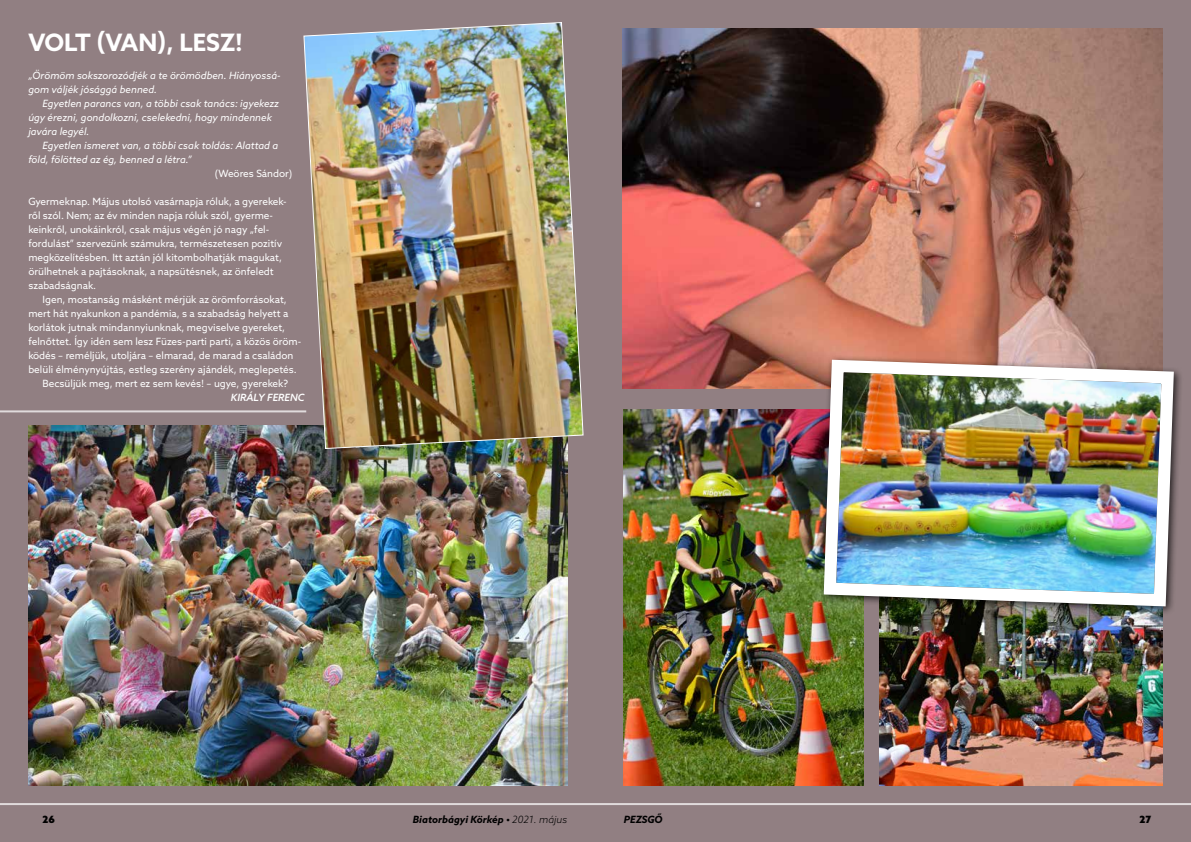
<style>
.page{position:relative;width:1191px;height:842px;background:#917f82}
.page>*{position:absolute;margin:0;border:0;box-sizing:border-box;transform-origin:0 0}
.t1{font:700 24px "Azo Sans";color:#fff}
.t2{font:10px/14px "Azo Sans";color:#fff}
.t3{font:italic 10px/14px "Azo Sans";color:#fff}
.t4{font:italic 700 10px "Azo Sans";color:#000}
.t5{font:italic 500 10px "Azo Sans";color:#fff}
.t6{font:900 10px "Azo Sans";color:#000}
.s1{font-weight:300}
</style>
<div class="page">
<hr style="left:0;top:803px;width:1191px;height:2px;background:#e0dbdc">
<hr style="left:0;top:410px;width:306px;height:2px;background:#e0dbdc">
<img style="left:28px;top:425px;width:539px;height:360px">
<img style="left:303px;top:22px;width:281px;height:427px">
<img style="left:879px;top:616px;width:283px;height:169px">
<img style="left:624px;top:409px;width:239px;height:376px">
<img style="left:623px;top:28px;width:539px;height:360px">
<img style="left:817px;top:353px;width:363px;height:260px">
<h1 class="t1" style="left:28px;top:26px;width:216px">VOLT (VAN), LESZ!</h1>
<p class="t3" style="left:28px;top:68px;width:254px">„Örömöm sokszorozódjék a te örömödben. Hiányossá&shy;gom váljék jósággá benned.</p>
<p class="t3" style="left:28px;top:96px;width:252px;text-indent:14px">Egyetlen parancs van, a többi csak tanács: igyekezz úgy érezni, gondolkozni, cselekedni, hogy mindennek javára legyél.</p>
<p class="t3" style="left:28px;top:138px;width:251px;text-indent:14px">Egyetlen ismeret van, a többi csak toldás: Alattad a föld, fölötted az ég, benned a létra.”</p>
<p class="t2" style="left:215px;top:166px;width:79px">(Weöres Sándor)</p>
<p class="t2" style="left:28px;top:194px;width:260px">Gyermeknap. Május utolsó vasárnapja róluk, a gyerekek&shy;ről szól. Nem; az év minden napja róluk szól, gyerme&shy;keinkről, unokáinkról, csak május végén jó nagy „fel&shy;fordulást” szervezünk számukra, természetesen pozitív megközelítésben. Itt aztán jól kitombolhatják magukat, örülhetnek a pajtásoknak, a napsütésnek, az önfeledt szabadságnak.</p>
<p class="t2" style="left:43px;top:292px;width:246px">Igen, mostanság másként mérjük az örömforrásokat,</p>
<p class="t2" style="left:28px;top:306px;width:261px">mert hát nyakunkon a pandémia, s a szabadság helyett a</p>
<p class="t2" style="left:28px;top:320px;width:258px">korlátok jutnak mindannyiunknak, megviselve gyereket,</p>
<p class="t2" style="left:28px;top:334px;width:274px">felnőttet. Így idén sem lesz Füzes-parti parti, a közös öröm-</p>
<p class="t2" style="left:28px;top:348px;width:267px">ködés – reméljük, utoljára – elmarad, de marad a családon</p>
<p class="t2" style="left:28px;top:362px;width:270px">belüli élménynyújtás, estleg szerény ajándék, meglepetés.</p>
<p class="t2" style="left:43px;top:376px;width:247px">Becsüljük meg, mert ez sem kevés! – ugye, gyerekek?</p>
<p class="t5" style="left:231px;top:391px;width:75px">KIRÁLY FERENC</p>
<p class="t6" style="left:43px;top:813px;width:14px">26</p>
<p class="t4" style="left:413px;top:813px;width:156px">Biatorbágyi Körkép • <span class="s1">2021. május</span></p>
<p class="t4" style="left:624px;top:813px;width:40px">PEZSGŐ</p>
<p class="t6" style="left:1139px;top:813px;width:13px">27</p>
</div>
